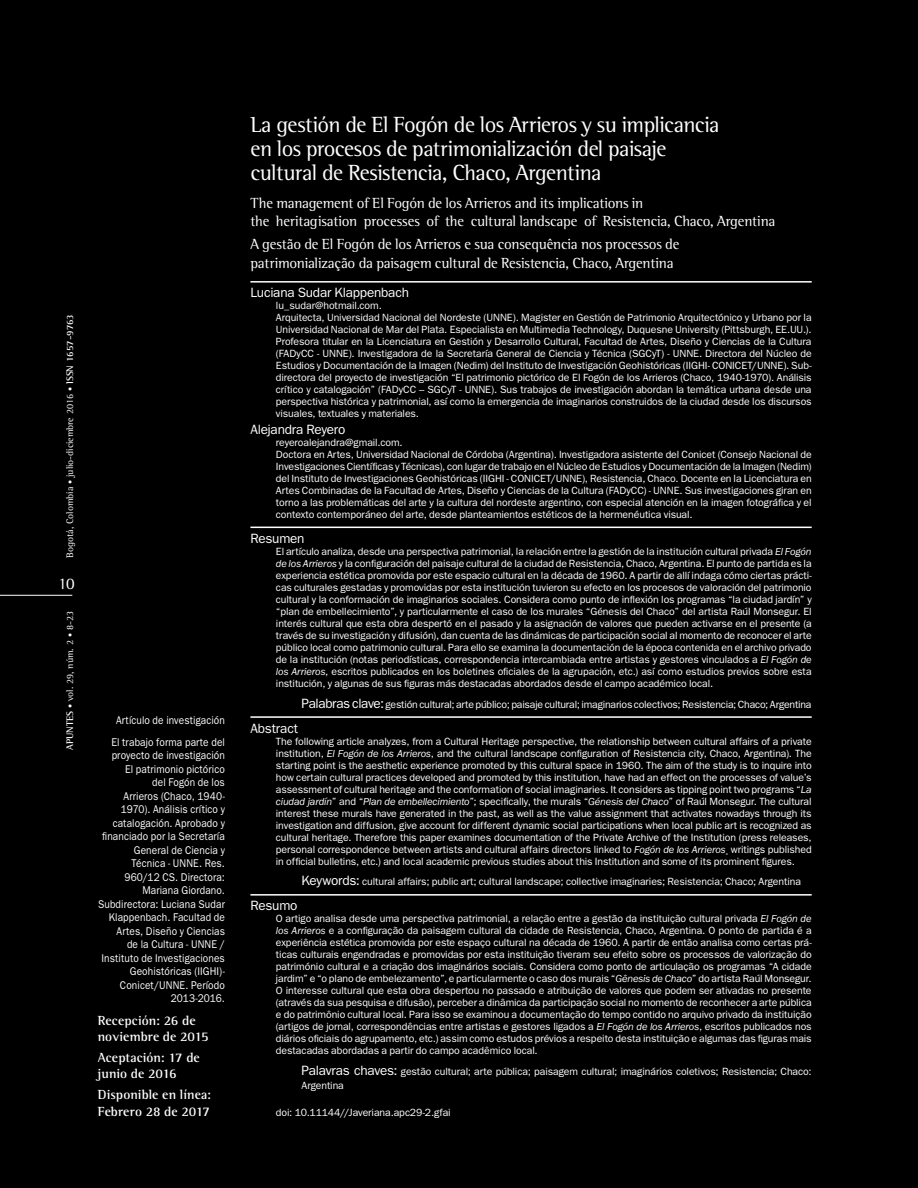
<style>
.page{position:relative;width:918px;height:1188px;background:#000}
.page>*{position:absolute;margin:0;border:0;box-sizing:border-box;transform-origin:0 0}
.t1{font:22.5px/24px "Agfa Rotis Semi Serif";letter-spacing:-.025em;color:#fff}
.t2{font:16.5px "Agfa Rotis Semi Serif";color:#fff}
.t3{font:15px/18.8px "Agfa Rotis Semi Serif";letter-spacing:-.015em;color:#fff}
.t4{font:700 13.5px/16.5px "Agfa Rotis Semi Serif";color:#fff}
.t5{font:13.5px "ITC Franklin Gothic Std";letter-spacing:-.015em;color:#fff}
.t6{font:11.25px/13.5px "ITC Franklin Gothic Std";letter-spacing:.01em;color:#fff;text-align:center;scale:.9 1}
.t7{font:10.5px/12px "ITC Franklin Gothic Std";letter-spacing:-.01em;color:#fff}
.t8{font:9.75px "Agfa Rotis Semi Serif";color:#fff}
.s1{font-size:8.25px}
.s2{font-weight:700}
.s3{font-style:italic}
.s4{font-size:13.5px}
</style>
<div class="page">
<hr style="left:0;top:595px;width:72px;height:1px;background:#fff">
<hr style="left:250px;top:281px;width:562px;height:2px;background:#fff">
<hr style="left:250px;top:527px;width:562px;height:1px;background:#fff">
<hr style="left:250px;top:716px;width:562px;height:2px;background:#fff">
<hr style="left:250px;top:894px;width:562px;height:2px;background:#fff">
<p class="t8" style="left:64px;top:558px;width:245px;rotate:-90deg">Bogotá, Colombia <span class="s1">•</span> julio-diciembre 2016 <span class="s1">•</span> <span class="s2">ISSN 1657-9763</span></p>
<h2 class="t2" style="left:58px;top:574px;width:18px">10</h2>
<p class="t8" style="left:64px;top:750px;width:140px;rotate:-90deg"><span class="s2">APUNTES</span> <span class="s1">•</span> vol. 29, núm. 2 <span class="s1">•</span> 8-23</p>
<p class="t6" style="left:111px;top:709px;width:128px;line-height:21.9px">Artículo de investigación<br>El trabajo forma parte del</p>
<p class="t6" style="left:98px;top:749px;width:142px;text-align:right">proyecto de investigación<br>El patrimonio pictórico<br>del Fogón de los<br>Arrieros (Chaco, 1940-<br>1970). Análisis crítico y catalogación. Aprobado y financiado por la Secretaría<br>General de Ciencia y<br>Técnica - UNNE. Res.<br>960/12 CS. Directora:<br>Mariana Giordano.<br>Subdirectora: Luciana Sudar<br>Klappenbach. Facultad de<br>Artes, Diseño y Ciencias<br>de la Cultura - UNNE /<br>Instituto de Investigaciones<br>Geohistóricas (IIGHI)-<br>Conicet/UNNE. Período<br>2013-2016.</p>
<p class="t4" style="left:98px;top:1012px;width:112px">Recepción: 26 de noviembre de 2015</p>
<p class="t4" style="left:98px;top:1049px;width:104px">Aceptación: 17 de junio de 2016</p>
<p class="t4" style="left:98px;top:1086px;width:115px">Disponible en línea:<br>Febrero 28 de 2017</p>
<h1 class="t1" style="left:250px;top:113px;width:471px">La gestión de El Fogón de los Arrieros y su implicancia en los procesos de patrimonialización del paisaje cultural de Resistencia, Chaco, Argentina</h1>
<h3 class="t3" style="left:250px;top:193px;width:526px">The management of El Fogón de los Arrieros and its implications in<br>the heritagisation processes of the cultural landscape of Resistencia, Chaco, Argentina</h3>
<h3 class="t3" style="left:250px;top:235px;width:431px">A gestão de El Fogón de los Arrieros e sua consequência nos processos de patrimonialização da paisagem cultural de Resistencia, Chaco, Argentina</h3>
<p class="t5" style="left:250px;top:285px;width:160px">Luciana Sudar Klappenbach</p>
<p class="t7" style="left:276px;top:300px;width:537px">lu_sudar@hotmail.com.<br>Arquitecta, Universidad Nacional del Nordeste (UNNE). Magister en Gestión de Patrimonio Arquitectónico y Urbano por la Universidad Nacional de Mar del Plata. Especialista en Multimedia Technology, Duquesne University (Pittsburgh, EE.UU.).<br>Profesora titular en la Licenciatura en Gestión y Desarrollo Cultural, Facultad de Artes, Diseño y Ciencias de la Cultura (FADyCC - UNNE). Investigadora de la Secretaría General de Ciencia y Técnica (SGCyT) - UNNE. Directora del Núcleo de Estudios y Documentación de la Imagen (Nedim) del Instituto de Investigación Geohistóricas (IIGHI- CONICET/UNNE). Sub&shy;directora del proyecto de investigación “El patrimonio pictórico de El Fogón de los Arrieros (Chaco, 1940-1970). Análisis crítico y catalogación” (FADyCC – SGCyT - UNNE). Sus trabajos de investigación abordan la temática urbana desde una perspectiva histórica y patrimonial, así como la emergencia de imaginarios construidos de la ciudad desde los discursos visuales, textuales y materiales.</p>
<p class="t5" style="left:250px;top:422px;width:96px">Alejandra Reyero</p>
<p class="t7" style="left:276px;top:436px;width:537px">reyeroalejandra@gmail.com.<br>Doctora en Artes, Universidad Nacional de Córdoba (Argentina). Investigadora asistente del Conicet (Consejo Nacional de Investigaciones Científicas y Técnicas), con lugar de trabajo en el Núcleo de Estudios y Documentación de la Imagen (Nedim) del Instituto de Investigaciones Geohistóricas (IIGHI - CONICET/UNNE), Resistencia, Chaco. Docente en la Licenciatura en Artes Combinadas de la Facultad de Artes, Diseño y Ciencias de la Cultura (FADyCC) - UNNE. Sus investigaciones giran en torno a las problemáticas del arte y la cultura del nordeste argentino, con especial atención en la imagen fotográfica y el contexto contemporáneo del arte, desde planteamientos estéticos de la hermenéutica visual.</p>
<p class="t5" style="left:250px;top:531px;width:56px">Resumen</p>
<p class="t7" style="left:276px;top:545px;width:537px;text-align:justify">El artículo analiza, desde una perspectiva patrimonial, la relación entre la gestión de la institución cultural privada <span class="s3">El Fogón de los Arrieros</span> y la configuración del paisaje cultural de la ciudad de Resistencia, Chaco, Argentina. El punto de partida es la experiencia estética promovida por este espacio cultural en la década de 1960. A partir de allí indaga cómo ciertas prácti&shy;cas culturales gestadas y promovidas por esta institución tuvieron su efecto en los procesos de valoración del patrimonio cultural y la conformación de imaginarios sociales. Considera como punto de inflexión los programas “la ciudad jardín” y “plan de embellecimiento”, y particularmente el caso de los murales “Génesis del Chaco” del artista Raúl Monsegur. El interés cultural que esta obra despertó en el pasado y la asignación de valores que pueden activarse en el presente (a través de su investigación y difusión), dan cuenta de las dinámicas de participación social al momento de reconocer el arte público local como patrimonio cultural. Para ello se examina la documentación de la época contenida en el archivo privado de la institución (notas periodísticas, correspondencia intercambiada entre artistas y gestores vinculados a <span class="s3">El Fogón de los Arrieros</span>, escritos publicados en los boletines oficiales de la agrupación, etc.) así como estudios previos sobre esta institución, y algunas de sus figuras más destacadas abordados desde el campo académico local.</p>
<p class="t7" style="left:301px;top:698px;width:512px"><span class="s4">Palabras clave:</span> gestión cultural; arte público; paisaje cultural; imaginarios colectivos; Resistencia; Chaco; Argentina</p>
<p class="t5" style="left:250px;top:720px;width:49px">Abstract</p>
<p class="t7" style="left:276px;top:735px;width:537px;text-align:justify">The following article analyzes, from a Cultural Heritage perspective, the relationship between cultural affairs of a private institution, <span class="s3">El Fogón de los Arrieros</span>, and the cultural landscape configuration of Resistencia city, Chaco, Argentina). The starting point is the aesthetic experience promoted by this cultural space in 1960. The aim of the study is to inquire into how certain cultural practices developed and promoted by this institution, have had an effect on the processes of value’s assessment of cultural heritage and the conformation of social imaginaries. It considers as tipping point two programs “<span class="s3">La ciudad jardín</span>” and “<span class="s3">Plan de embellecimiento</span>”; specifically, the murals “<span class="s3">Génesis del Chaco</span>” of Raúl Monsegur. The cultural interest these murals have generated in the past, as well as the value assignment that activates nowadays through its investigation and diffusion, give account for different dynamic social participations when local public art is recognized as cultural heritage. Therefore this paper examines documentation of the Private Archive of the Institution (press releases, personal correspondence between artists and cultural affairs directors linked to <span class="s3">Fogón de los Arrieros</span>¸ writings published in official bulletins, etc.) and local academic previous studies about this Institution and some of its prominent figures.</p>
<p class="t7" style="left:301px;top:876px;width:501px"><span class="s4">Keywords:</span> cultural affairs; public art; cultural landscape; collective imaginaries; Resistencia; Chaco; Argentina</p>
<p class="t5" style="left:250px;top:898px;width:49px">Resumo</p>
<p class="t7" style="left:276px;top:913px;width:537px;text-align:justify">O artigo analisa desde uma perspectiva patrimonial, a relação entre a gestão da instituição cultural privada <span class="s3">El Fogón de los Arrieros</span> e a configuração da paisagem cultural da cidade de Resistencia, Chaco, Argentina. O ponto de partida é a experiência estética promovida por este espaço cultural na década de 1960. A partir de então analisa como certas prá&shy;ticas culturais engendradas e promovidas por esta instituição tiveram seu efeito sobre os processos de valorização do património cultural e a criação dos imaginários sociais. Considera como ponto de articulação os programas “A cidade jardim” e “o plano de embelezamento”, e particularmente o caso dos murais “<span class="s3">Gênesis de Chaco</span>” do artista Raúl Monsegur.<br>O interesse cultural que esta obra despertou no passado e atribuição de valores que podem ser ativadas no presente (através da sua pesquisa e difusão), perceber a dinâmica da participação social no momento de reconhecer a arte pública e do patrimônio cultural local. Para isso se examinou a documentação do tempo contido no arquivo privado da instituição (artigos de jornal, correspondências entre artistas e gestores ligados a <span class="s3">El Fogón de los Arrieros</span>, escritos publicados nos diários oficiais do agrupamento, etc.) assim como estudos prévios a respeito desta instituição e algumas das figuras mais destacadas abordadas a partir do campo acadêmico local.</p>
<p class="t7" style="left:301px;top:1065px;width:512px;line-height:13.5px"><span class="s4">Palavras chaves:</span> gestão cultural; arte pública; paisagem cultural; imaginários coletivos; Resistencia; Chaco:<br>Argentina</p>
<p class="t7" style="left:276px;top:1106px;width:176px">doi: 10.11144//Javeriana.apc29-2.gfai</p>
</div>
